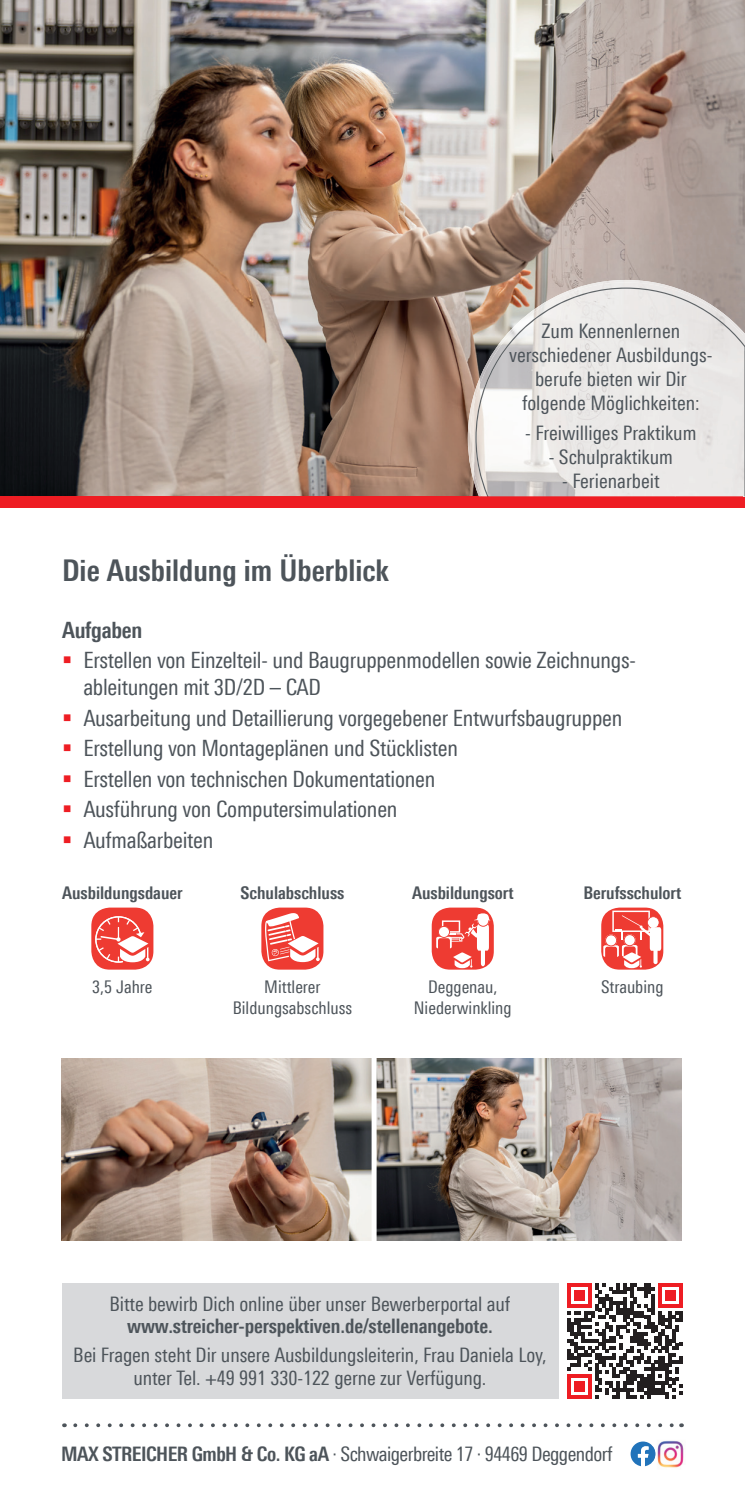
<style>
.page{position:relative;width:745px;height:1489px;background:#fff}
.page>*{position:absolute;margin:0;border:0;box-sizing:border-box;transform-origin:0 0}
.t1{font:700 condensed 30px "Univers Next Pro";color:#4d545a}
.t2{font:22.5px/27px "Linotype Univers 420 Cn";letter-spacing:-.01em;color:#4d545a}
.t3{font:700 condensed 22.5px "Univers Next Pro";letter-spacing:-.01em;color:#4d545a}
.t4{font:20px/24px "Linotype Univers 420 Cn";letter-spacing:-.005em;color:#4d545a;text-align:center}
.t5{font:20px "Linotype Univers 420 Cn";letter-spacing:-.025em;color:#4d545a}
.t6{font:700 condensed 20px "Univers Next Pro";letter-spacing:-.005em;color:#4d545a}
.t7{font:17.5px/21px "Linotype Univers 420 Cn";color:#4d545a;text-align:center}
.t8{font:700 condensed 17.5px "Univers Next Pro";color:#4d545a}
.s1{color:#ee1d23}
.s2{font-family:"Univers Next Pro";font-weight:700;font-stretch:condensed}
</style>
<div class="page">
<img style="left:0;top:0;width:744px;height:496px">
<div style="left:0;top:496px;width:744px;height:12px;background:#ee1d23"></div>
<div style="left:91px;top:907px;width:62px;height:62px;background:#ee3b32;border-radius:18px"></div>
<svg style="left:95px;top:916px;width:54px;height:46px"></svg>
<div style="left:431px;top:907px;width:62px;height:62px;background:#ee3b32;border-radius:18px"></div>
<svg style="left:437px;top:913px;width:53px;height:55px"></svg>
<svg style="left:601px;top:907px;width:62px;height:62px"></svg>
<svg style="left:604px;top:910px;width:56px;height:58px"></svg>
<div style="left:261px;top:907px;width:62px;height:62px;background:#ee3b32;border-radius:18px"></div>
<svg style="left:265px;top:913px;width:54px;height:51px"></svg>
<svg style="left:630px;top:1441px;width:22px;height:25px"></svg>
<img style="left:652px;top:1440px;width:32px;height:28px">
<img style="left:652px;top:1445px;width:3px;height:16px">
<svg style="left:75px;top:1423px;width:606px;height:3px"></svg>
<img style="left:470px;top:282px;width:204px;height:214px">
<div style="left:674px;top:357px;width:68px;height:139px;background:#eae8e7"></div>
<img style="left:493px;top:280px;width:251px;height:72px">
<img style="left:467px;top:352px;width:29px;height:144px">
<img style="left:498px;top:287px;width:244px;height:70px">
<img style="left:475px;top:357px;width:25px;height:139px">
<img style="left:742px;top:343px;width:2px;height:153px">
<div style="left:62px;top:1283px;width:496px;height:115px;background:#d8d9db"></div>
<svg style="left:567px;top:1283px;width:114px;height:115px"></svg>
<img style="left:62px;top:1058px;width:619px;height:182px">
<div style="left:371px;top:1041px;width:5px;height:215px;background:#fff"></div>
<p class="t4" style="left:509px;top:318px;width:205px">Zum Kennenlernen verschiedener Ausbildungs&shy;berufe bieten wir Dir folgende Möglichkeiten:</p>
<p class="t4" style="left:525px;top:420px;width:173px">- Freiwilliges Praktikum</p>
<p class="t4" style="left:548px;top:444px;width:126px">- Schulpraktikum</p>
<p class="t4" style="left:561px;top:468px;width:99px">- Ferienarbeit</p>
<h1 class="t1" style="left:62px;top:553px;width:328px">Die Ausbildung im Überblick</h1>
<p class="t3" style="left:62px;top:616px;width:82px">Aufgaben</p>
<p class="t2" style="left:83px;top:646px;width:553px;text-indent:-21px"><span class="s1">▪</span> Erstellen von Einzelteil- und Baugruppenmodellen sowie Zeichnungs&shy;ableitungen mit 3D/2D – CAD</p>
<p class="t2" style="left:62px;top:704px;width:561px"><span class="s1">▪</span> Ausarbeitung und Detaillierung vorgegebener Entwurfsbaugruppen</p>
<p class="t2" style="left:62px;top:734px;width:397px"><span class="s1">▪</span> Erstellung von Montageplänen und Stücklisten</p>
<p class="t2" style="left:62px;top:765px;width:374px"><span class="s1">▪</span> Erstellen von technischen Dokumentationen</p>
<p class="t2" style="left:62px;top:795px;width:337px"><span class="s1">▪</span> Ausführung von Computersimulationen</p>
<p class="t2" style="left:62px;top:826px;width:153px"><span class="s1">▪</span> Aufmaßarbeiten</p>
<p class="t8" style="left:62px;top:882px;width:122px">Ausbildungsdauer</p>
<p class="t8" style="left:240px;top:882px;width:105px">Schulabschluss</p>
<p class="t8" style="left:412px;top:882px;width:103px">Ausbildungsort</p>
<p class="t8" style="left:583px;top:882px;width:99px">Berufsschulort</p>
<p class="t7" style="left:264px;top:975px;width:58px">Mittlerer</p>
<p class="t7" style="left:600px;top:975px;width:64px">Straubing</p>
<p class="t7" style="left:232px;top:996px;width:121px">Bildungsabschluss</p>
<p class="t7" style="left:92px;top:975px;width:62px">3,5 Jahre</p>
<p class="t7" style="left:413px;top:975px;width:99px">Deggenau,<br>Niederwinkling</p>
<p class="t4" style="left:109px;top:1291px;width:402px">Bitte bewirb Dich online über unser Bewerberportal auf</p>
<p class="t6" style="left:127px;top:1313px;width:367px">www.streicher-perspektiven.de/stellenangebote.</p>
<p class="t4" style="left:73px;top:1343px;width:474px;line-height:22.5px">Bei Fragen steht Dir unsere Ausbildungsleiterin, Frau Daniela Loy, unter Tel. +49 991 330-122 gerne zur Verfügung.</p>
<p class="t5" style="left:61px;top:1442px;width:552px"><span class="s2">MAX STREICHER GmbH &amp; Co. KG aA</span> · Schwaigerbreite 17 · 94469 Deggendorf</p>
</div>
